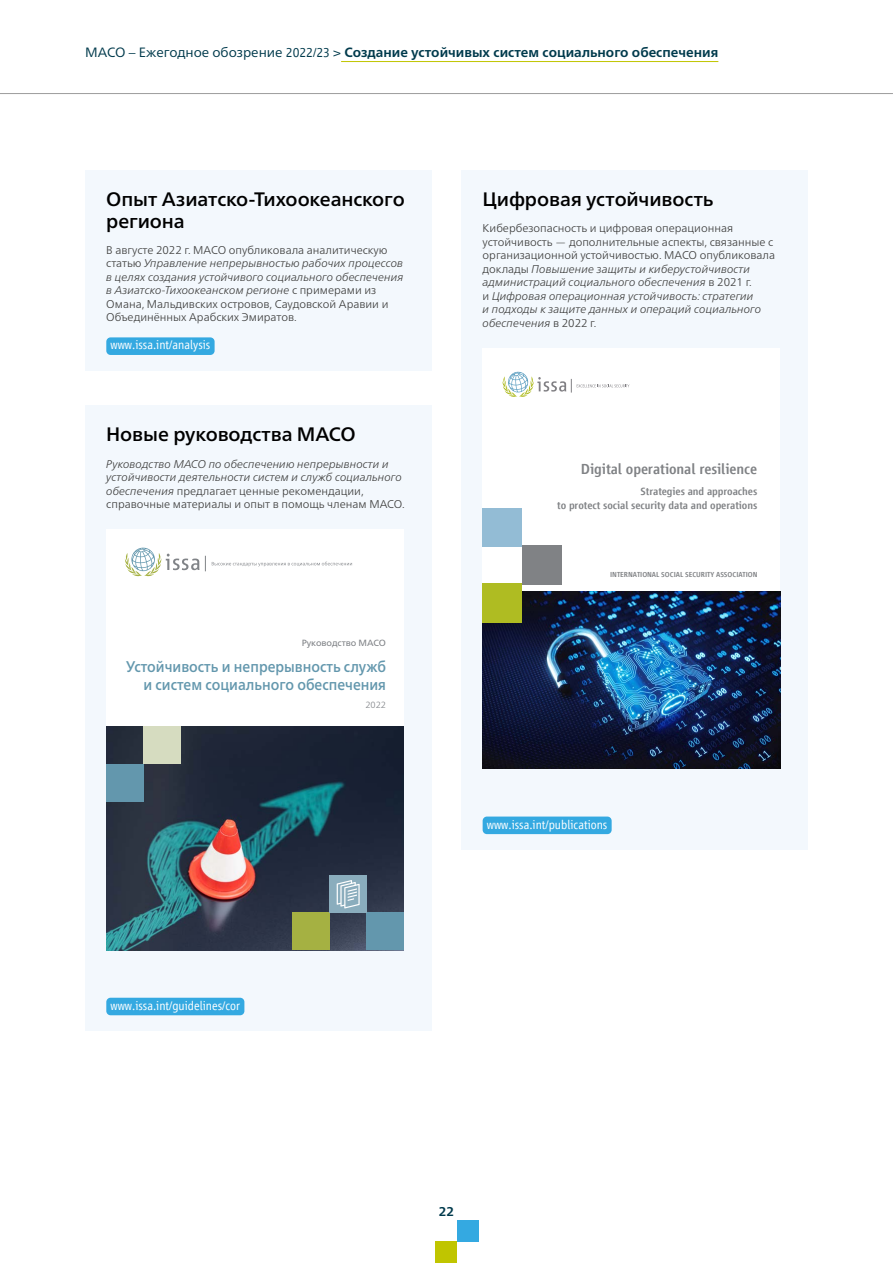
<style>
.page{position:relative;width:893px;height:1263px;background:#fff}
.page>*{position:absolute;margin:0;border:0;box-sizing:border-box;transform-origin:0 0}
.Box_Titre_1{font:500 19.5px/21.5px "Frutiger Neue LTCYR";letter-spacing:-.005em;color:#000}
.t1{font:500 15.45px/18px "Frutiger Neue LTCYR";color:#6397ad;text-align:right;scale:.9 1}
.t2{font:500 15px "Vialog LT Com";letter-spacing:-.01em;color:#808285}
.t3{font:700 13.5px "Frutiger Neue LTCYR";color:#003a4c}
.Internet{font:300 12.75px "Vialog LT Com";color:#fff}
.t4{font:700 12.75px "Frutiger Neue LTCYR";color:#003a4c}
.Box_Body{font:italic 300 11.25px/13.5px "Frutiger Neue LTCYR";color:#3a3a39}
.Box_Body-2{font:300 11.25px/13.5px "Frutiger Neue LTCYR";color:#3a3a39}
.t5{font:500 10.95px/13.2px "Vialog LT Com";letter-spacing:-.01em;color:#808285;text-align:right}
.t6{font:9px "Frutiger Neue LTCYR";color:#808387}
.t7{font:300 9px "Frutiger Neue LTCYR";color:#808387}
.t8{font:500 7.5px "Vialog LT Com";letter-spacing:-.01em;color:#808285}
.s1{font-weight:400}
.s2{font-family:"Vialog LT Com";font-weight:300}
.s3{font-style:italic}
.s4{font-style:normal}
</style>
<div class="page">
<div style="left:85px;top:170px;width:347px;height:201px;background:#f3f8fd"></div>
<div style="left:106px;top:337px;width:109px;height:18px;background:#34a9e1;border-radius:4px"></div>
<div style="left:85px;top:405px;width:347px;height:626px;background:#f3f8fd"></div>
<div style="left:106px;top:998px;width:138px;height:17px;background:#34a9e1;border-radius:4px"></div>
<div style="left:106px;top:529px;width:298px;height:421px;background:#fff"></div>
<img style="left:106px;top:727px;width:298px;height:223px">
<div style="left:106px;top:764px;width:38px;height:37px;background:#6397ad"></div>
<div style="left:367px;top:913px;width:37px;height:37px;background:#6397ad"></div>
<div style="left:292px;top:913px;width:38px;height:37px;background:#a5b142"></div>
<div style="left:330px;top:876px;width:37px;height:37px;background:#8aadbd"></div>
<svg style="left:337px;top:880px;width:23px;height:28px"></svg>
<div style="left:144px;top:727px;width:37px;height:37px;background:#d6dcc0"></div>
<svg style="left:212px;top:562px;width:140px;height:4px"></svg>
<svg style="left:125px;top:548px;width:81px;height:28px"></svg>
<div style="left:461px;top:170px;width:347px;height:680px;background:#f3f8fd"></div>
<div style="left:483px;top:816px;width:129px;height:18px;background:#34a9e1;border-radius:4px"></div>
<div style="left:483px;top:348px;width:297px;height:421px;background:#fff"></div>
<svg style="left:502px;top:372px;width:127px;height:25px"></svg>
<img style="left:483px;top:591px;width:297px;height:178px">
<div style="left:483px;top:583px;width:39px;height:40px;background:#afbc22"></div>
<div style="left:522px;top:545px;width:40px;height:40px;background:#808285"></div>
<div style="left:483px;top:508px;width:39px;height:38px;background:#93bcd5"></div>
<hr style="left:341px;top:61px;width:377px;height:1px;background:#c0c500">
<div style="left:436px;top:1242px;width:21px;height:21px;background:#c0c500"></div>
<div style="left:457px;top:1220px;width:21px;height:22px;background:#34a9e1"></div>
<hr style="left:0;top:93px;width:893px;height:1px;background:#9c9c9d">
<p class="t3" style="left:85px;top:44px;width:635px"><span class="s1">MACO – Ежегодное обозрение</span> <span class="s2">2022/23</span> <span class="s1">&gt;</span> Создание устойчивых систем социального обеспечения</p>
<p class="Box_Titre_1" style="left:106px;top:189px;width:300px">Опыт Азиатско-Тихоокеанского региона</p>
<p class="Box_Body-2" style="left:106px;top:243px;width:299px">В августе 2022 г. МАСО опубликовала аналитическую статью <span class="s3">Управление непрерывностью рабочих процессов в целях создания устойчивого социального обеспечения в Азиатско-Тихоокеанском регионе</span> с примерами из Омана, Мальдивских островов, Саудовской Аравии и Объединённых Арабских Эмиратов.</p>
<p class="Internet" style="left:111px;top:338px;width:101px">www.issa.int/analysis</p>
<p class="Box_Titre_1" style="left:106px;top:424px;width:251px">Новые руководства МАСО</p>
<p class="Box_Body" style="left:106px;top:457px;width:300px">Руководство МАСО по обеспечению непрерывности и устойчивости деятельности систем и служб социального обеспечения <span class="s4">предлагает ценные рекомендации, справочные материалы и опыт в помощь членам МАСО.</span></p>
<p class="t6" style="left:302px;top:637px;width:86px">Руководствo МАСО</p>
<p class="t1" style="left:126px;top:657px;width:290px">Устойчивость и непрерывность служб и систем социального обеспечения</p>
<p class="t7" style="left:365px;top:699px;width:22px">2022</p>
<p class="Internet" style="left:111px;top:998px;width:131px">www.issa.int/guidelines/cor</p>
<p class="Box_Titre_1" style="left:483px;top:189px;width:232px">Цифровая устойчивость</p>
<p class="Box_Body" style="left:483px;top:222px;width:294px"><span class="s4">Кибербезопасность и цифровая операционная устойчивость — дополнительные аспекты, связанные с организационной устойчивостью. МАСО опубликовала доклады</span> Повышение защиты и киберустойчивости администраций социального обеспечения <span class="s4">в 2021 г.<br>и</span> Цифровая операционная устойчивость: стратегии<br>и подходы к защите данных и операций социального обеспечения <span class="s4">в 2022 г.</span></p>
<p class="t2" style="left:581px;top:460px;width:178px">Digital operational resilience</p>
<p class="t5" style="left:557px;top:485px;width:202px">Strategies and approaches<br>to protect social security data and operations</p>
<p class="t8" style="left:610px;top:570px;width:149px">INTERNATIONAL SOCIAL SECURITY ASSOCIATION</p>
<p class="Internet" style="left:487px;top:817px;width:122px">www.issa.int/publications</p>
<p class="t4" style="left:439px;top:1204px;width:17px">22</p>
</div>
